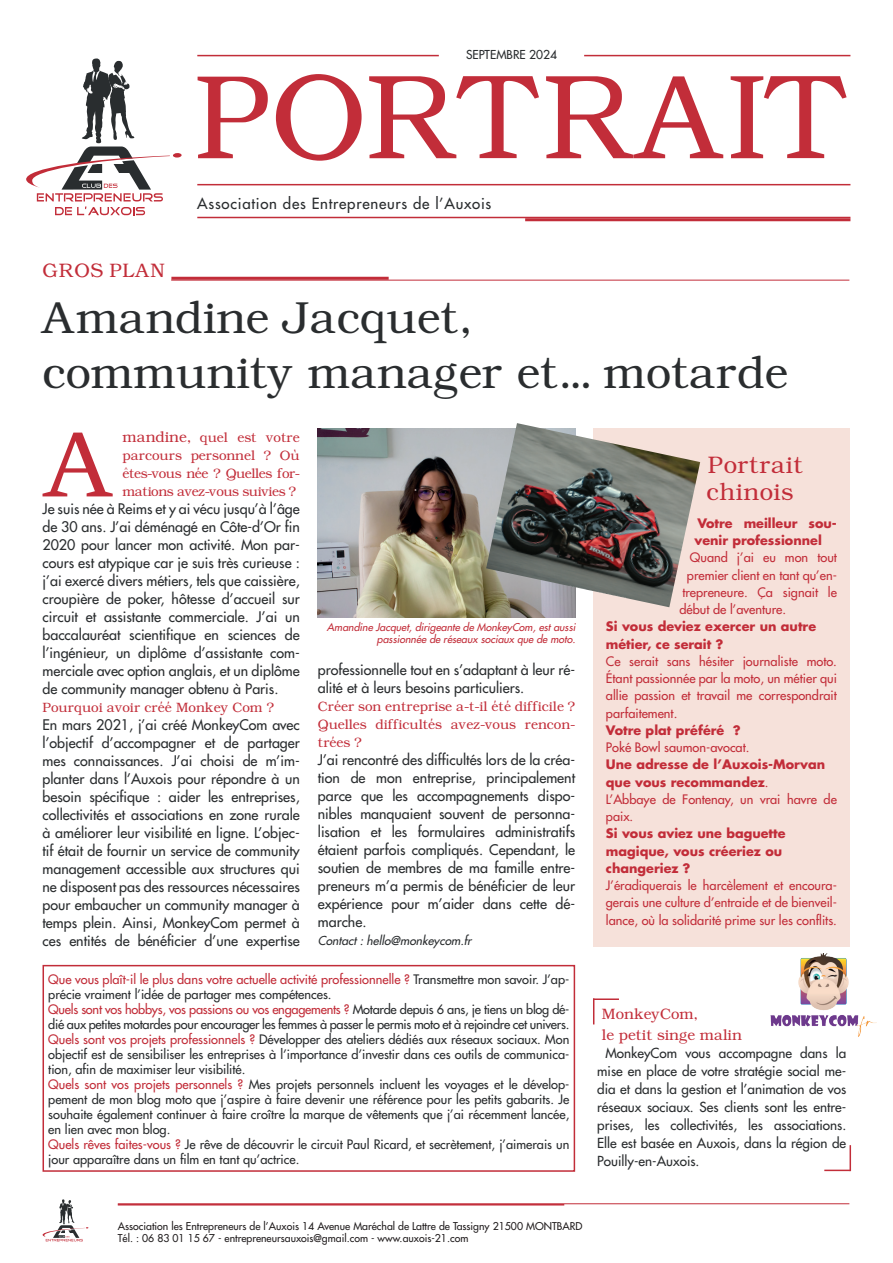
<style>
.page{position:relative;width:893px;height:1263px;background:#fff}
.page>*{position:absolute;margin:0;border:0;box-sizing:border-box;transform-origin:0 0}
.t1{font:120px "Angleterre";color:#c22d39}
.t2{font:93.6px "Angleterre";color:#c22d39}
.t3{font:45px/55.5px "Angleterre";color:#2a2d2f}
.t4{font:24px/27px "Angleterre";letter-spacing:.02em;color:#c22d39}
.t5{font:19.5px "Angleterre";letter-spacing:.02em;color:#c22d39}
.t6{font:15px "Futura";letter-spacing:.05em;color:#2a2d2f}
.t7{font:15px/21px "Angleterre";color:#c22d39}
.t8{font:14.25px/18px "Futura";color:#2a2d2f;text-align:justify}
.t9{font:13.5px/18px "Futura";color:#2a2d2f;text-align:justify}
.t10{font:13.5px/18px "Angleterre";color:#c22d39;text-align:justify}
.t11{font:12.75px/15px "Futura";color:#2a2d2f}
.t12{font:12.75px/17.2px "Futura";color:#c22d39;text-align:justify}
.t13{font:700 12.75px/17.2px "Futura";color:#c22d39}
.t14{font:italic 12px "Futura";color:#2a2d2f}
.t15{font:12px "Futura";color:#2a2d2f}
.t16{font:10.5px/12px "Futura";color:#231f20}
.t17{font:italic 10.5px/12px "Futura";color:#c22d39;text-align:right}
.s1{font-size:15px}
.s2{font-weight:400}
.s3{color:#c22d39}
</style>
<div class="page">
<svg style="left:43px;top:1199px;width:45px;height:42px"></svg>
<img style="left:318px;top:428px;width:257px;height:190px">
<div style="left:593px;top:428px;width:257px;height:518px;background:#f6e1da"></div>
<div style="left:43px;top:965px;width:532px;height:207px;border:2px solid #c22d39"></div>
<img style="left:486px;top:423px;width:214px;height:184px">
<div style="left:173px;top:153px;width:9px;height:5px;background:#c22c38;border-radius:50%"></div>
<svg style="left:26px;top:58px;width:144px;height:157px"></svg>
<hr style="left:171px;top:280px;width:678px;height:1px;background:#c22d39">
<hr style="left:197px;top:184px;width:653px;height:1px;background:#c22d39">
<hr style="left:118px;top:1203px;width:731px;height:1px;background:#c22d39">
<hr style="left:197px;top:217px;width:653px;height:1px;background:#c22d39">
<hr style="left:525px;top:218px;width:325px;height:3px;background:#c22d39">
<hr style="left:171px;top:277px;width:218px;height:3px;background:#c22d39">
<hr style="left:118px;top:1204px;width:446px;height:1px;background:#c22d39">
<hr style="left:197px;top:55px;width:242px;height:1px;background:#c22d39">
<hr style="left:584px;top:55px;width:266px;height:1px;background:#c22d39">
<hr style="left:593px;top:998px;width:26px;height:2px;background:#c22d39">
<svg style="left:593px;top:998px;width:1px;height:26px"></svg>
<hr style="left:824px;top:1169px;width:26px;height:2px;background:#c22d39">
<hr style="left:849px;top:1145px;width:2px;height:26px;background:#c22d39">
<img style="left:770px;top:953px;width:107px;height:84px">
<p class="t15" style="left:466px;top:47px;width:92px">SEPTEMBRE 2024</p>
<h1 class="t1" style="left:194px;top:43px;width:658px">PORTRAIT</h1>
<p class="t6" style="left:197px;top:193px;width:296px">Association des Entrepreneurs de l’Auxois</p>
<h3 class="t5" style="left:43px;top:259px;width:124px">GROS PLAN</h3>
<h3 class="t3" style="left:43px;top:289px;width:747px">Amandine Jacquet,<br>community manager et... motarde</h3>
<h2 class="t2" style="left:46px;top:406px;width:72px">A</h2>
<p class="t10" style="left:123px;top:429px;width:179px"><span class="s1">mandine,</span> quel est votre parcours personnel ? Où êtes-vous née ? Quelles for&shy;mations avez-vous suivies ?</p>
<p class="t8" style="left:43px;top:500px;width:259px">Je suis née à Reims et y ai vécu jusqu’à l’âge de 30 ans. J’ai déménagé en Côte-d’Or fin 2020 pour lancer mon activité. Mon par&shy;cours est atypique car je suis très curieuse : j’ai exercé divers métiers, tels que caissière, croupière de poker, hôtesse d’accueil sur circuit et assistante commerciale. J’ai un baccalauréat scientifique en sciences de l’ingénieur, un diplôme d’assistante com&shy;merciale avec option anglais, et un diplôme de community manager obtenu à Paris.</p>
<p class="t10" style="left:43px;top:699px;width:233px">Pourquoi avoir créé Monkey Com ?</p>
<p class="t8" style="left:43px;top:716px;width:259px">En mars 2021, j’ai créé MonkeyCom avec l’objectif d’accompagner et de partager mes connaissances. J’ai choisi de m’im&shy;planter dans l’Auxois pour répondre à un besoin spécifique : aider les entreprises, collectivités et associations en zone rurale à améliorer leur visibilité en ligne. L’objec&shy;tif était de fournir un service de community management accessible aux structures qui ne disposent pas des ressources nécessaires pour embaucher un community manager à temps plein. Ainsi, MonkeyCom permet à ces entités de bénéficier d’une expertise</p>
<h3 class="t4" style="left:706px;top:451px;width:98px">Portrait chinois</h3>
<p class="t13" style="left:694px;top:514px;width:144px">Votre meilleur sou&shy;venir professionnel</p>
<p class="t12" style="left:690px;top:549px;width:149px">Quand j’ai eu mon tout</p>
<p class="t12" style="left:687px;top:566px;width:152px">premier client en tant qu’en-</p>
<p class="t12" style="left:682px;top:583px;width:156px">trepreneure. Ça signait le</p>
<p class="t12" style="left:679px;top:601px;width:108px">début de l’aventure.</p>
<p class="t13" style="left:606px;top:617px;width:212px">Si vous deviez exercer un autre métier, ce serait ?</p>
<p class="t12" style="left:606px;top:652px;width:233px">Ce serait sans hésiter journaliste moto.<br>Étant passionnée par la moto, un métier qui allie passion et travail me correspondrait parfaitement.</p>
<p class="t13" style="left:606px;top:721px;width:136px">Votre plat préféré ?</p>
<p class="t12" style="left:606px;top:739px;width:145px">Poké Bowl saumon-avocat.</p>
<p class="t13" style="left:606px;top:756px;width:233px">Une adresse de l’Auxois-Morvan que vous recommandez<span class="s2">.<br>L’Abbaye de Fontenay, un vrai havre de paix.</span></p>
<p class="t13" style="left:606px;top:825px;width:181px">Si vous aviez une baguette magique, vous créeriez ou changeriez ?</p>
<p class="t12" style="left:606px;top:877px;width:233px">J’éradiquerais le harcèlement et encoura&shy;gerais une culture d’entraide et de bienveil&shy;lance, où la solidarité prime sur les conflits.</p>
<p class="t17" style="left:327px;top:621px;width:252px">Amandine Jacquet, dirigeante de MonkeyCom, est aussi passionnée de réseaux sociaux que de moto.</p>
<p class="t8" style="left:318px;top:660px;width:259px">professionnelle tout en s’adaptant à leur ré&shy;alité et à leurs besoins particuliers.</p>
<p class="t10" style="left:318px;top:697px;width:259px">Créer son entreprise a-t-il été difficile ?<br>Quelles difficultés avez-vous rencon&shy;trées ?</p>
<p class="t8" style="left:318px;top:750px;width:259px">J’ai rencontré des difficultés lors de la créa&shy;tion de mon entreprise, principalement parce que les accompagnements dispo&shy;nibles manquaient souvent de personna&shy;lisation et les formulaires administratifs étaient parfois compliqués. Cependant, le soutien de membres de ma famille entre&shy;preneurs m’a permis de bénéficier de leur expérience pour m’aider dans cette dé&shy;marche.</p>
<p class="t14" style="left:318px;top:932px;width:158px">Contact : hello@monkeycom.fr</p>
<p class="t11" style="left:48px;top:971px;width:523px"><span class="s3">Que vous plaît-il le plus dans votre actuelle activité professionnelle ?</span> Transmettre mon savoir. J’ap&shy;précie vraiment l’idée de partager mes compétences.<br><span class="s3">Quels sont vos hobbys, vos passions ou vos engagements ?</span> Motarde depuis 6 ans, je tiens un blog dé&shy;dié aux petites motardes pour encourager les femmes à passer le permis moto et à rejoindre cet univers.<br><span class="s3">Quels sont vos projets professionnels ?</span> Développer des ateliers dédiés aux réseaux sociaux. Mon objectif est de sensibiliser les entreprises à l’importance d’investir dans ces outils de communica&shy;tion, afin de maximiser leur visibilité.<br><span class="s3">Quels sont vos projets personnels ?</span> Mes projets personnels incluent les voyages et le dévelop&shy;pement de mon blog moto que j’aspire à faire devenir une référence pour les petits gabarits. Je souhaite également continuer à faire croître la marque de vêtements que j’ai récemment lancée, en lien avec mon blog.<br><span class="s3">Quels rêves faites-vous ?</span> Je rêve de découvrir le circuit Paul Ricard, et secrètement, j’aimerais un jour apparaître dans un film en tant qu’actrice.</p>
<p class="t7" style="left:602px;top:1003px;width:141px">MonkeyCom,<br>le petit singe malin</p>
<p class="t9" style="left:597px;top:1044px;width:250px;text-indent:8px">MonkeyCom vous accompagne dans la mise en place de votre stratégie social me&shy;dia et dans la gestion et l’animation de vos réseaux sociaux. Ses clients sont les entre&shy;prises, les collectivités, les associations.<br>Elle est basée en Auxois, dans la région de Pouilly-en-Auxois.</p>
<p class="t16" style="left:118px;top:1219px;width:466px">Association les Entrepreneurs de l’Auxois 14 Avenue Maréchal de Lattre de Tassigny 21500 MONTBARD<br>Tél. : 06 83 01 15 67 - entrepreneursauxois@gmail.com - www.auxois-21.com</p>
</div>
